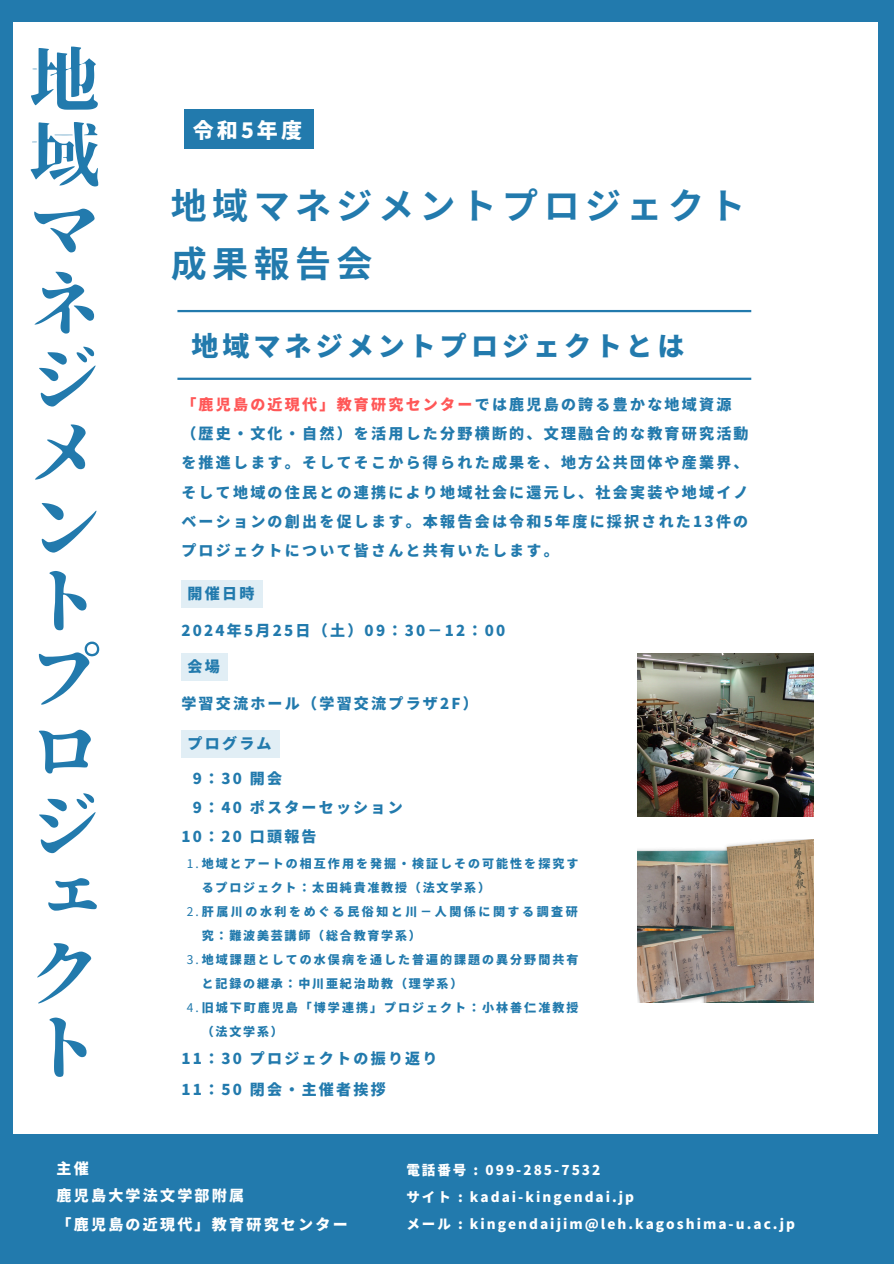
<style>
.page{position:relative;width:894px;height:1264px;background:#fff}
.page>*{position:absolute;margin:0;border:0;box-sizing:border-box;transform-origin:0 0}
.t1{font:70.5px/74.4px "Soukou Mincho";color:#227aad}
.t2{font:700 36px/57.3px "Noto Sans JP";letter-spacing:.15em;color:#227aad}
.t3{font:900 27px "Noto Sans JP";letter-spacing:.15em;color:#227aad}
.t4{font:900 21px "Noto Sans JP";letter-spacing:.15em;color:#fff}
.t5{font:900 15px/29.2px "Noto Sans JP";letter-spacing:.15em;color:#227aad}
.t6{font:900 15px/29.2px "Noto Sans JP";letter-spacing:.15em;color:#fff}
.t7{font:900 13.5px "Noto Sans JP";letter-spacing:.15em;color:#fff}
.t8{font:900 12px/24px "Noto Sans JP";letter-spacing:.17em;color:#227aad}
.t9{font:900 12px/24px "Noto Sans JP";letter-spacing:.215em;color:#227aad}
.s1{color:#ff5757}
.s2{font-weight:400}
</style>
<div class="page">
<div style="left:0;top:0;width:893px;height:1263px;background:#227aad"></div>
<div style="left:13px;top:23px;width:865px;height:1110px;background:#fff"></div>
<hr style="left:177px;top:310px;width:574px;height:2px;background:#227aad">
<hr style="left:177px;top:377px;width:574px;height:3px;background:#227aad">
<img style="left:637px;top:839px;width:176px;height:163px">
<img style="left:637px;top:653px;width:176px;height:163px">
<div style="left:184px;top:109px;width:129px;height:40px;background:#227aad"></div>
<div style="left:181px;top:580px;width:81px;height:28px;background:#e1eef5"></div>
<div style="left:181px;top:653px;width:47px;height:28px;background:#e1eef5"></div>
<div style="left:181px;top:730px;width:99px;height:28px;background:#e1eef5"></div>
<h6 class="t1" style="left:30px;top:42px;width:72px">地域マネジメントプロジェクト</h6>
<h4 class="t4" style="left:193px;top:113px;width:111px">令和5年度</h4>
<h1 class="t2" style="left:171px;top:176px;width:576px">地域マネジメントプロジェクト成果報告会</h1>
<h2 class="t3" style="left:191px;top:324px;width:494px">地域マネジメントプロジェクトとは</h2>
<h3 class="t5" style="left:181px;top:389px;width:568px"><span class="s1">「鹿児島の近現代」教育研究センター</span>では鹿児島の誇る豊かな地域資源（歴史・文化・自然）を活用した分野横断的、文理融合的な教育研究活動を推進します。そしてそこから得られた成果を、地方公共団体や産業界、そして地域の住民との連携により地域社会に還元し、社会実装や地域イノベーションの創出を促します。本報告会は令和5年度に採択された13件のプロジェクトについて皆さんと共有いたします。</h3>
<h6 class="t5" style="left:187px;top:578px;width:68px">開催日時</h6>
<h6 class="t5" style="left:181px;top:615px;width:325px">2024年5月 25日（土）09：30−12：00</h6>
<h6 class="t5" style="left:187px;top:651px;width:34px">会場</h6>
<h6 class="t5" style="left:181px;top:688px;width:298px">学習交流ホール（学習交流プラザ2F）</h6>
<h5 class="t5" style="left:187px;top:728px;width:85px">プログラム</h5>
<h6 class="t5" style="left:193px;top:763px;width:91px">9：30 開会</h6>
<h6 class="t5" style="left:193px;top:792px;width:211px">9：40 ポスターセッション</h6>
<h6 class="t5" style="left:181px;top:821px;width:137px">10：20 口頭報告</h6>
<h6 class="t8" style="left:202px;top:851px;width:378px;text-indent:-15px"><span class="s2">1.</span>地域とアートの相互作用を発掘・検証しその可能性を探究するプロジェクト：太田純貴准教授（法文学系）</h6>
<p class="t9" style="left:202px;top:899px;width:377px;text-indent:-15px"><span class="s2">2.</span>肝属川の水利をめぐる民俗知と川－人関係に関する調査研究：難波美芸講師（総合教育学系）</p>
<p class="t8" style="left:202px;top:947px;width:378px;text-indent:-15px"><span class="s2">3.</span>地域課題としての水俣病を通した普遍的課題の異分野間共有と記録の継承：中川亜紀治助教（理学系）</p>
<p class="t8" style="left:202px;top:995px;width:378px;text-indent:-15px"><span class="s2">4.</span>旧城下町鹿児島「博学連携」プロジェクト：小林善仁准教授（法文学系）</p>
<p class="t5" style="left:181px;top:1043px;width:257px;line-height:30px">11：30 プロジェクトの振り返り<br>11：50 閉会・主催者挨拶</p>
<p class="t6" style="left:57px;top:1153px;width:34px">主催</p>
<p class="t7" style="left:406px;top:1159px;width:195px">電話番号 : 099-285-7532</p>
<p class="t7" style="left:406px;top:1186px;width:229px">サイト : kadai-kingendai.jp</p>
<h6 class="t7" style="left:406px;top:1213px;width:390px">メール : kingendaijim@leh.kagoshima-u.ac.jp</h6>
<h6 class="t6" style="left:57px;top:1180px;width:292px">鹿児島大学法文学部附属<br>「鹿児島の近現代」教育研究センター</h6>
</div>
